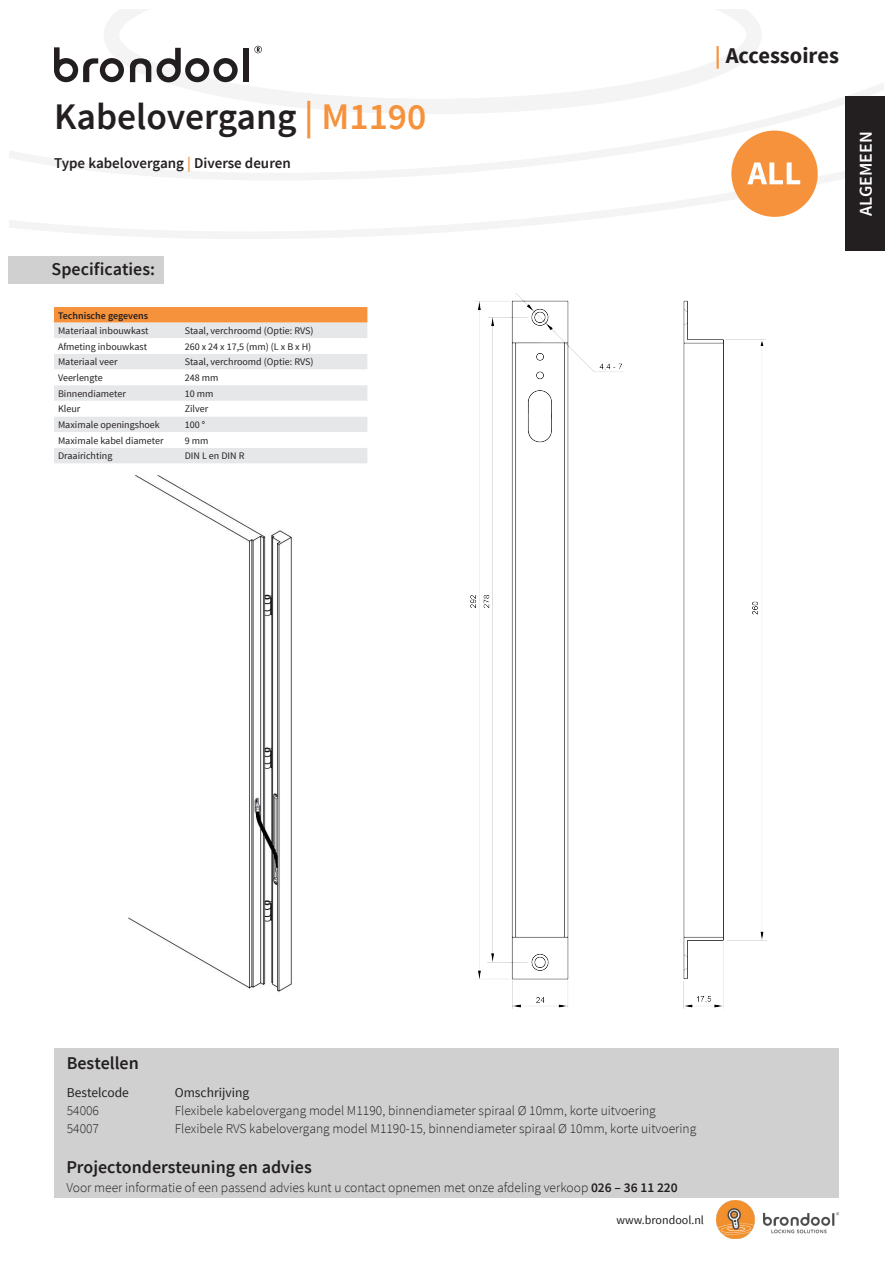
<style>
.page{position:relative;width:893px;height:1263px;background:#fff}
.page>*{position:absolute;margin:0;border:0;box-sizing:border-box;transform-origin:0 0}
.t1{font:600 37.5px "Source Sans Pro";color:#231f20}
.t2{font:700 22.5px "Source Sans Pro";color:#231f20}
.t3{font:600 18px "Source Sans Pro";color:#231f20}
.t4{font:600 18px "Source Sans Pro";color:#fff}
.t5{font:600 15px "Source Sans Pro";color:#231f20}
.t6{font:300 13.5px "Source Sans Pro";color:#231f20}
.t7{font:13.5px "Source Sans Pro";color:#231f20}
.t8{font:12px "Source Sans Pro";color:#231f20}
.t9{font:10.05px "Source Sans Pro";color:#231f20}
.t10{font:600 10.05px "Source Sans Pro";color:#231f20}
.s1{color:#f6923b}
.s2{font-weight:600}
</style>
<div class="page">
<svg style="left:9px;top:9px;width:875px;height:230px"></svg>
<div style="left:54px;top:1047px;width:785px;height:150px;background:#cfd0cf"></div>
<div style="left:9px;top:256px;width:155px;height:27px;background:#cfd0cf"></div>
<img style="left:717px;top:1200px;width:122px;height:39px">
<svg style="left:54px;top:307px;width:313px;height:156px"></svg>
<div style="left:845px;top:97px;width:40px;height:154px;background:#231f20"></div>
<svg style="left:130px;top:58px;width:21px;height:24px"></svg>
<div style="left:243px;top:48px;width:6px;height:34px;background:#231f20"></div>
<svg style="left:157px;top:48px;width:81px;height:34px"></svg>
<svg style="left:54px;top:47px;width:70px;height:35px"></svg>
<svg style="left:254px;top:46px;width:8px;height:7px"></svg>
<div style="left:731px;top:131px;width:87px;height:86px;background:#f6923b;border-radius:50%"></div>
<svg style="left:747px;top:162px;width:53px;height:22px"></svg>
<img style="left:470px;top:293px;width:297px;height:715px">
<img style="left:128px;top:475px;width:164px;height:517px">
<p class="t1" style="left:54px;top:93px;width:374px">Kabelovergang <span class="s1">| M1190</span></p>
<p class="t5" style="left:54px;top:154px;width:238px">Type kabelovergang <span class="s1">|</span> Diverse deuren</p>
<p class="t3" style="left:52px;top:258px;width:105px">Specificaties:</p>
<p class="t10" style="left:58px;top:309px;width:92px">Technische gegevens</p>
<p class="t9" style="left:58px;top:325px;width:92px">Materiaal inbouwkast</p>
<p class="t9" style="left:185px;top:325px;width:130px">Staal, verchroomd (Optie: RVS)</p>
<p class="t9" style="left:58px;top:340px;width:91px">Afmeting inbouwkast</p>
<p class="t9" style="left:185px;top:340px;width:128px">260 x 24 x 17,5 (mm) (L x B x H)</p>
<p class="t9" style="left:58px;top:356px;width:61px">Materiaal veer</p>
<p class="t9" style="left:185px;top:356px;width:130px">Staal, verchroomd (Optie: RVS)</p>
<p class="t9" style="left:58px;top:371px;width:46px">Veerlengte</p>
<p class="t9" style="left:185px;top:371px;width:35px">248 mm</p>
<p class="t9" style="left:58px;top:387px;width:69px">Binnendiameter</p>
<p class="t9" style="left:185px;top:387px;width:30px">10 mm</p>
<p class="t9" style="left:58px;top:403px;width:24px">Kleur</p>
<p class="t9" style="left:185px;top:403px;width:25px">Zilver</p>
<p class="t9" style="left:58px;top:418px;width:103px">Maximale openingshoek</p>
<p class="t9" style="left:185px;top:418px;width:22px">100 °</p>
<p class="t9" style="left:58px;top:434px;width:107px">Maximale kabel diameter</p>
<p class="t9" style="left:185px;top:434px;width:25px">9 mm</p>
<p class="t9" style="left:58px;top:450px;width:56px">Draairichting</p>
<p class="t9" style="left:185px;top:450px;width:61px">DIN L en DIN R</p>
<p class="t2" style="left:715px;top:41px;width:125px"><span class="s1">|</span> Accessoires</p>
<p class="t4" style="left:854px;top:216px;width:86px;rotate:-90deg">ALGEMEEN</p>
<p class="t3" style="left:67px;top:1051px;width:74px">Bestellen</p>
<p class="t7" style="left:67px;top:1084px;width:64px">Bestelcode</p>
<p class="t7" style="left:175px;top:1084px;width:76px">Omschrijving</p>
<p class="t6" style="left:67px;top:1102px;width:34px">54006</p>
<p class="t6" style="left:175px;top:1102px;width:483px">Flexibele kabelovergang model M1190, binnendiameter spiraal Ø 10mm, korte uitvoering</p>
<p class="t6" style="left:67px;top:1120px;width:34px">54007</p>
<p class="t6" style="left:175px;top:1120px;width:523px">Flexibele RVS kabelovergang model M1190-15, binnendiameter spiraal Ø 10mm, korte uitvoering</p>
<p class="t3" style="left:66px;top:1156px;width:247px">Projectondersteuning en advies</p>
<p class="t6" style="left:66px;top:1179px;width:613px">Voor meer informatie of een passend advies kunt u contact opnemen met onze afdeling verkoop <span class="s2">026 – 36 11 220</span></p>
<p class="t8" style="left:617px;top:1213px;width:89px">www.brondool.nl</p>
</div>
